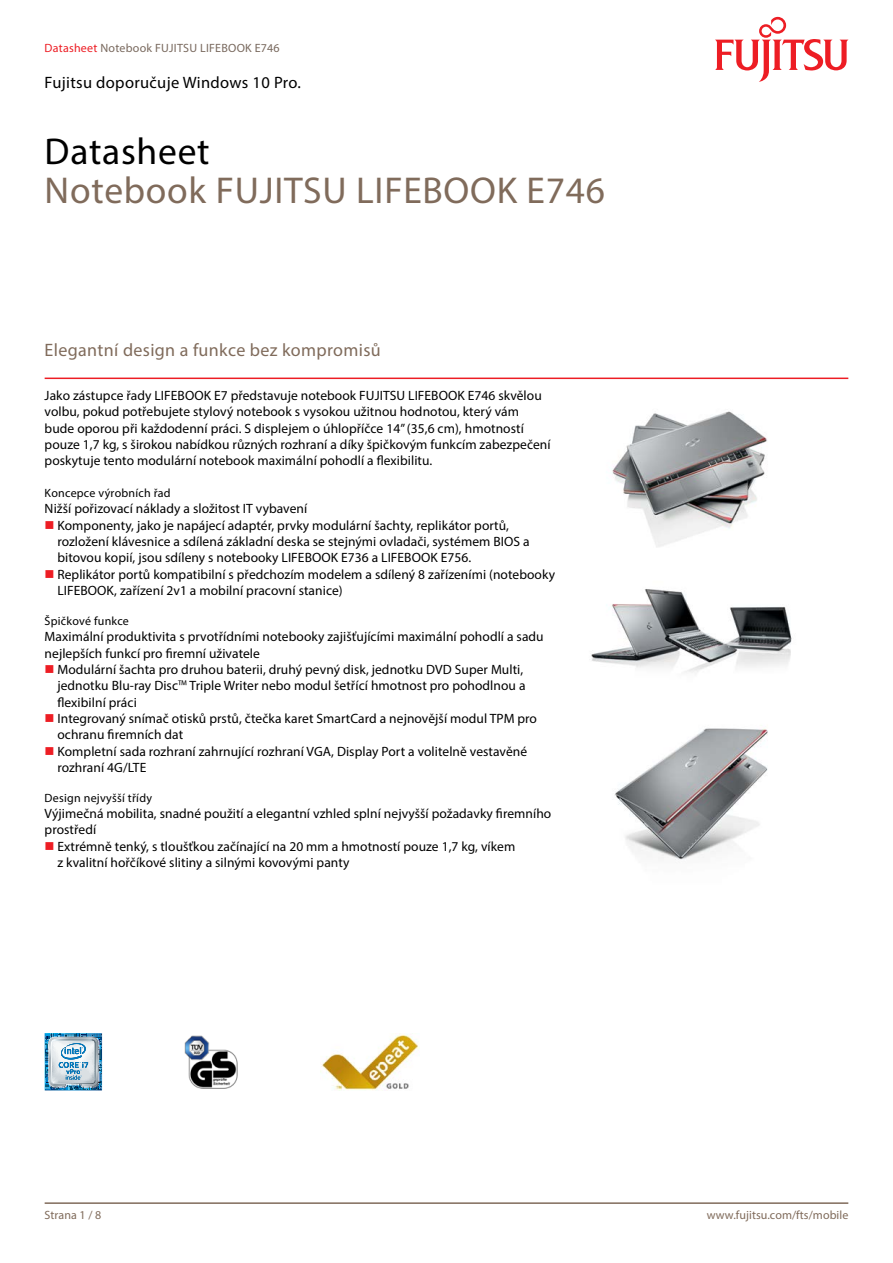
<style>
.page{position:relative;width:893px;height:1263px;background:#fff}
.page>*{position:absolute;margin:0;border:0;box-sizing:border-box;transform-origin:0 0}
.t1{font:37.5px "Myriad Pro";letter-spacing:.02em;color:#806b5b}
.t2{font:37.5px "Myriad Pro";letter-spacing:.02em;color:#000}
.t3{font:18px "Myriad Pro";letter-spacing:.02em;color:#806b5b}
.t4{font:16.5px "Myriad Pro";letter-spacing:.02em;color:#000}
.t5{font:13.5px/16.4px "Myriad Pro";letter-spacing:.005em;color:#000}
.t6{font:12px "Myriad Pro";letter-spacing:.02em;color:#000}
.t7{font:12px "Myriad Pro";letter-spacing:.02em;color:#79695e}
.t8{font:12px "Myriad Pro";letter-spacing:.005em;color:#806b5b}
.s1{color:#ed1d24}
.s2{font-family:"Fujitsu Sans";font-weight:300}
</style>
<div class="page">
<hr style="left:45px;top:1202px;width:803px;height:2px;background:#806b5b">
<hr style="left:45px;top:378px;width:803px;height:1px;background:#ed1d24">
<svg style="left:715px;top:17px;width:133px;height:65px"></svg>
<img style="left:612px;top:411px;width:155px;height:136px">
<img style="left:591px;top:589px;width:201px;height:84px">
<img style="left:614px;top:728px;width:154px;height:132px">
<svg style="left:45px;top:1033px;width:58px;height:58px;background:#95b8cc"></svg>
<img style="left:184px;top:1035px;width:54px;height:54px">
<img style="left:320px;top:1033px;width:99px;height:57px">
<p class="t7" style="left:45px;top:40px;width:237px"><span class="s1">Datasheet</span> Notebook FUJITSU LIFEBOOK E746</p>
<p class="t4" style="left:45px;top:73px;width:258px">Fujitsu doporučuje Windows 10 Pro.</p>
<h1 class="t2" style="left:45px;top:128px;width:167px">Datasheet</h1>
<h1 class="t1" style="left:45px;top:167px;width:562px">Notebook FUJITSU LIFEBOOK E746</h1>
<h2 class="t3" style="left:45px;top:339px;width:338px">Elegantní design a funkce bez kompromisů</h2>
<p class="t5" style="left:45px;top:387px;width:507px">Jako zástupce řady LIFEBOOK E7 představuje notebook FUJITSU LIFEBOOK E746 skvělou volbu, pokud potřebujete stylový notebook s vysokou užitnou hodnotou, který vám bude oporou při každodenní práci. S displejem o úhlopříčce 14” (35,6 cm), hmotností pouze 1,7 kg, s širokou nabídkou různých rozhraní a díky špičkovým funkcím zabezpečení poskytuje tento modulární notebook maximální pohodlí a flexibilitu.</p>
<p class="t6" style="left:45px;top:485px;width:128px">Koncepce výrobních řad</p>
<p class="t5" style="left:57px;top:500px;width:499px;text-indent:-13px">Nižší pořizovací náklady a složitost IT vybavení<br>Komponenty, jako je napájecí adaptér, prvky modulární šachty, replikátor portů, rozložení klávesnice a sdílená základní deska se stejnými ovladači, systémem BIOS a bitovou kopií, jsou sdíleny s notebooky LIFEBOOK E736 a LIFEBOOK E756.<br>Replikátor portů kompatibilní s předchozím modelem a sdílený 8 zařízeními (notebooky LIFEBOOK, zařízení 2v1 a mobilní pracovní stanice)</p>
<p class="t6" style="left:45px;top:613px;width:86px">Špičkové funkce</p>
<p class="t5" style="left:45px;top:628px;width:501px">Maximální produktivita s prvotřídními notebooky zajišťujícími maximální pohodlí a sadu</p>
<p class="t5" style="left:45px;top:645px;width:217px">nejlepších funkcí pro firemní uživatele</p>
<p class="t5" style="left:57px;top:661px;width:467px">Modulární šachta pro druhou baterii, druhý pevný disk, jednotku DVD Super Multi,</p>
<p class="t5" style="left:57px;top:677px;width:470px">jednotku Blu-ray Disc<span class="s2">™</span> Triple Writer nebo modul šetřící hmotnost pro pohodlnou a</p>
<p class="t5" style="left:57px;top:694px;width:81px">flexibilní práci</p>
<p class="t5" style="left:57px;top:710px;width:481px">Integrovaný snímač otisků prstů, čtečka karet SmartCard a nejnovější modul TPM pro</p>
<p class="t5" style="left:57px;top:726px;width:127px">ochranu firemních dat</p>
<p class="t5" style="left:57px;top:743px;width:471px">Kompletní sada rozhraní zahrnující rozhraní VGA, Display Port a volitelně vestavěné</p>
<p class="t5" style="left:57px;top:759px;width:90px">rozhraní 4G/LTE</p>
<p class="t6" style="left:45px;top:790px;width:109px">Design nejvyšší třídy</p>
<p class="t5" style="left:45px;top:805px;width:508px">Výjimečná mobilita, snadné použití a elegantní vzhled splní nejvyšší požadavky firemního</p>
<p class="t5" style="left:45px;top:821px;width:53px">prostředí</p>
<p class="t5" style="left:57px;top:838px;width:459px">Extrémně tenký, s tloušťkou začínající na 20 mm a hmotností pouze 1,7 kg, víkem</p>
<p class="t5" style="left:57px;top:854px;width:294px">z kvalitní hořčíkové slitiny a silnými kovovými panty</p>
<p class="t8" style="left:45px;top:1207px;width:58px">Strana 1 / 8</p>
<p class="t8" style="left:707px;top:1207px;width:143px">www.fujitsu.com/fts/mobile</p>
</div>
